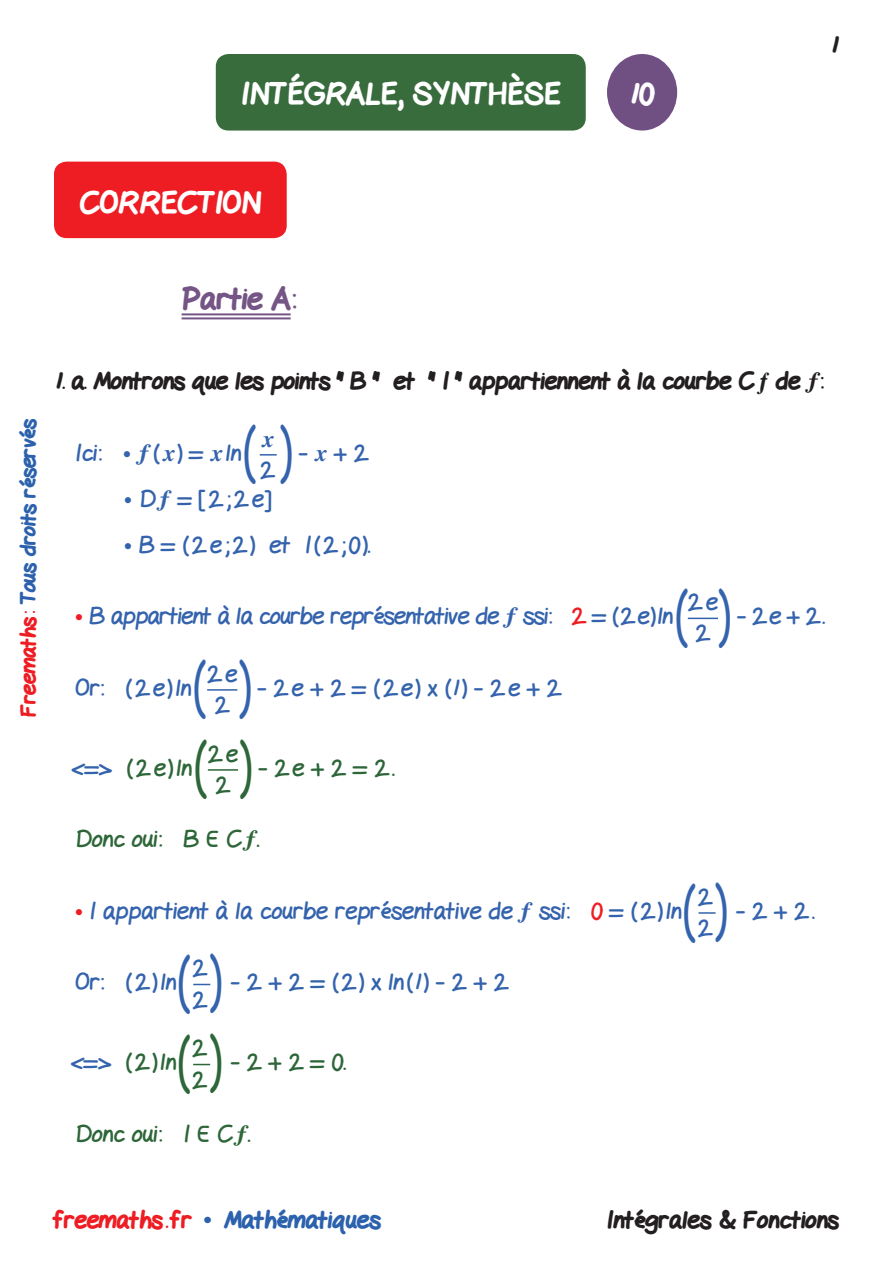
<style>
.page{position:relative;width:893px;height:1263px;background:#fff}
.page>*{position:absolute;margin:0;border:0;box-sizing:border-box;transform-origin:0 0}
.parenthese_fraction{font:59.7px "Comic Sans MS";color:#3463ad;scale:.65 1}
.parenthese_fraction-2{font:59.7px "Comic Sans MS";color:#2d6638;scale:.65 1}
.t1{font:800 30px "Gel Pen";color:#fff}
.Titre_3{font:800 30px "Gel Pen";color:#745585}
.courant_dessus_8mm{font:24px "Gel Pen";color:#3463ad}
.intertitre_1{font:800 24px "Gel Pen";letter-spacing:-.01em;color:#231f20}
.courant_dessus_8mm-2{font:24px "Gel Pen";letter-spacing:-.025em;color:#3463ad}
.courant_dessus_10mm{font:24px "Gel Pen";letter-spacing:.06em;color:#2d6638}
.courant_dessus_2mm{font:24px "Gel Pen";letter-spacing:.125em;color:#3463ad}
.t2{font:800 24px "Gel Pen";color:#2c62ad}
.courant_dessus_8mm-3{font:24px "Gel Pen";color:#2d6638}
.dividende{font:24px "Gel Pen";color:#3463ad}
.diviseur_dessus_1mm{font:24px "Gel Pen";color:#3463ad}
.dividende-2{font:24px "Gel Pen";color:#2d6638}
.diviseur_dessus_1mm-2{font:24px "Gel Pen";color:#2d6638}
.t3{font:800 21px "Gel Pen";letter-spacing:-.01em;color:#2c62ad}
.s1{color:#ee1d23}
.s2{font-family:"Times New Roman";font-weight:700;font-style:italic}
.s3{color:#3463ad}
.s4{font-family:"Times New Roman";font-weight:700}
</style>
<div class="page">
<div style="left:54px;top:162px;width:233px;height:76px;background:#ee1d23;border-radius:13px"></div>
<hr style="left:182px;top:313px;width:109px;height:2px;background:#745585">
<hr style="left:182px;top:317px;width:109px;height:2px;background:#745585">
<svg style="left:260px;top:454px;width:17px;height:2px"></svg>
<hr style="left:688px;top:618px;width:30px;height:1px;background:#3463ad">
<hr style="left:207px;top:689px;width:30px;height:2px;background:#3463ad">
<hr style="left:208px;top:769px;width:30px;height:2px;background:#2d6638">
<svg style="left:699px;top:912px;width:17px;height:2px"></svg>
<svg style="left:193px;top:984px;width:17px;height:1px"></svg>
<svg style="left:193px;top:1064px;width:17px;height:1px"></svg>
<div style="left:216px;top:54px;width:370px;height:77px;background:#386c3d;border-radius:13px"></div>
<div style="left:607px;top:54px;width:70px;height:77px;background:#704f83;border-radius:50%"></div>
<p class="t1" style="left:241px;top:71px;width:321px">INTÉGRALE, SYNTHÈSE</p>
<p class="t1" style="left:628px;top:71px;width:28px">10</p>
<p class="intertitre_1" style="left:830px;top:27px;width:10px">1</p>
<p class="t1" style="left:80px;top:180px;width:183px">CORRECTION</p>
<p class="Titre_3" style="left:182px;top:276px;width:116px">Partie A:</p>
<p class="t3" style="left:12px;top:716px;width:300px;rotate:-90deg"><span class="s1">Freemaths:</span> Tous droits réservés</p>
<p class="intertitre_1" style="left:54px;top:363px;width:771px">1. a. Montrons que les points " B " et " I " appartiennent à la courbe C<span class="s2">ƒ</span> de ƒ:</p>
<p class="parenthese_fraction" style="left:243px;top:407px;width:79px">( )</p>
<p class="dividende" style="left:262px;top:423px;width:13px">¥</p>
<p class="courant_dessus_8mm" style="left:75px;top:437px;width:28px">Ici:</p>
<p class="courant_dessus_8mm" style="left:123px;top:437px;width:119px">● ƒ(¥) = ¥ln</p>
<p class="courant_dessus_8mm" style="left:299px;top:437px;width:71px">– ¥ + 2</p>
<p class="diviseur_dessus_1mm" style="left:260px;top:454px;width:16px">2</p>
<p class="courant_dessus_2mm" style="left:124px;top:483px;width:148px">● Dƒ = [2;2e]</p>
<p class="courant_dessus_2mm" style="left:124px;top:529px;width:248px">● B = (2e;2) et I(2;0).</p>
<p class="parenthese_fraction" style="left:675px;top:570px;width:23px">(</p>
<p class="parenthese_fraction" style="left:717px;top:570px;width:23px">)</p>
<p class="dividende" style="left:688px;top:586px;width:31px">2e</p>
<p class="courant_dessus_8mm-2" style="left:75px;top:600px;width:599px"><span class="s1">●</span> B appartient à la courbe représentative de ƒ ssi: <span class="s1">2</span> = (2e)ln</p>
<p class="courant_dessus_8mm" style="left:737px;top:600px;width:89px">– 2e + 2.</p>
<p class="diviseur_dessus_1mm" style="left:695px;top:618px;width:16px">2</p>
<p class="parenthese_fraction" style="left:193px;top:642px;width:23px">(</p>
<p class="parenthese_fraction" style="left:237px;top:642px;width:23px">)</p>
<p class="dividende" style="left:207px;top:658px;width:31px">2e</p>
<p class="courant_dessus_8mm" style="left:75px;top:672px;width:117px">Or: (2e)ln</p>
<p class="courant_dessus_8mm" style="left:258px;top:672px;width:306px">– 2e + 2 = (2e) x (1) – 2e + 2</p>
<p class="diviseur_dessus_1mm" style="left:215px;top:689px;width:16px">2</p>
<p class="parenthese_fraction-2" style="left:193px;top:722px;width:23px">(</p>
<p class="parenthese_fraction-2" style="left:238px;top:722px;width:23px">)</p>
<p class="dividende-2" style="left:208px;top:738px;width:31px">2e</p>
<p class="courant_dessus_10mm" style="left:72px;top:752px;width:121px"><span class="s3">&lt;=&gt;</span> (2e)ln</p>
<p class="courant_dessus_10mm" style="left:258px;top:752px;width:138px">– 2e + 2 = 2.</p>
<p class="diviseur_dessus_1mm-2" style="left:215px;top:769px;width:16px">2</p>
<p class="courant_dessus_8mm-3" style="left:75px;top:823px;width:185px">Donc oui: B ‡ Cƒ.</p>
<p class="parenthese_fraction" style="left:682px;top:864px;width:72px">( )</p>
<p class="dividende" style="left:698px;top:881px;width:16px">2</p>
<p class="courant_dessus_8mm" style="left:75px;top:895px;width:607px"><span class="s1">●</span> I appartient à la courbe représentative de ƒ ssi: <span class="s1">0</span> = (2) ln</p>
<p class="diviseur_dessus_1mm" style="left:698px;top:912px;width:16px">2</p>
<p class="parenthese_fraction" style="left:177px;top:936px;width:72px">( )</p>
<p class="dividende" style="left:192px;top:952px;width:16px">2</p>
<p class="courant_dessus_8mm" style="left:75px;top:966px;width:102px">Or: (2)ln</p>
<p class="diviseur_dessus_1mm" style="left:192px;top:984px;width:16px">2</p>
<p class="parenthese_fraction-2" style="left:177px;top:1016px;width:72px">( )</p>
<p class="dividende-2" style="left:192px;top:1032px;width:16px">2</p>
<p class="courant_dessus_10mm" style="left:71px;top:1046px;width:106px"><span class="s3">&lt;=&gt;</span> (2)ln</p>
<p class="diviseur_dessus_1mm-2" style="left:192px;top:1064px;width:16px">2</p>
<p class="courant_dessus_8mm" style="left:231px;top:966px;width:279px">– 2 + 2 = (2) x ln(1) – 2 + 2</p>
<p class="courant_dessus_10mm" style="left:231px;top:1046px;width:117px">– 2 + 2 = 0.</p>
<p class="courant_dessus_8mm" style="left:736px;top:895px;width:80px">– 2 + 2.</p>
<p class="courant_dessus_8mm-3" style="left:75px;top:1118px;width:176px">Donc oui: I ‡ Cƒ.</p>
<p class="t2" style="left:54px;top:1201px;width:328px"><span class="s1">freemaths . fr</span> <span class="s4">•</span> Mathématiques</p>
<p class="intertitre_1" style="left:607px;top:1201px;width:234px">Intégrales &amp; Fonctions</p>
</div>
